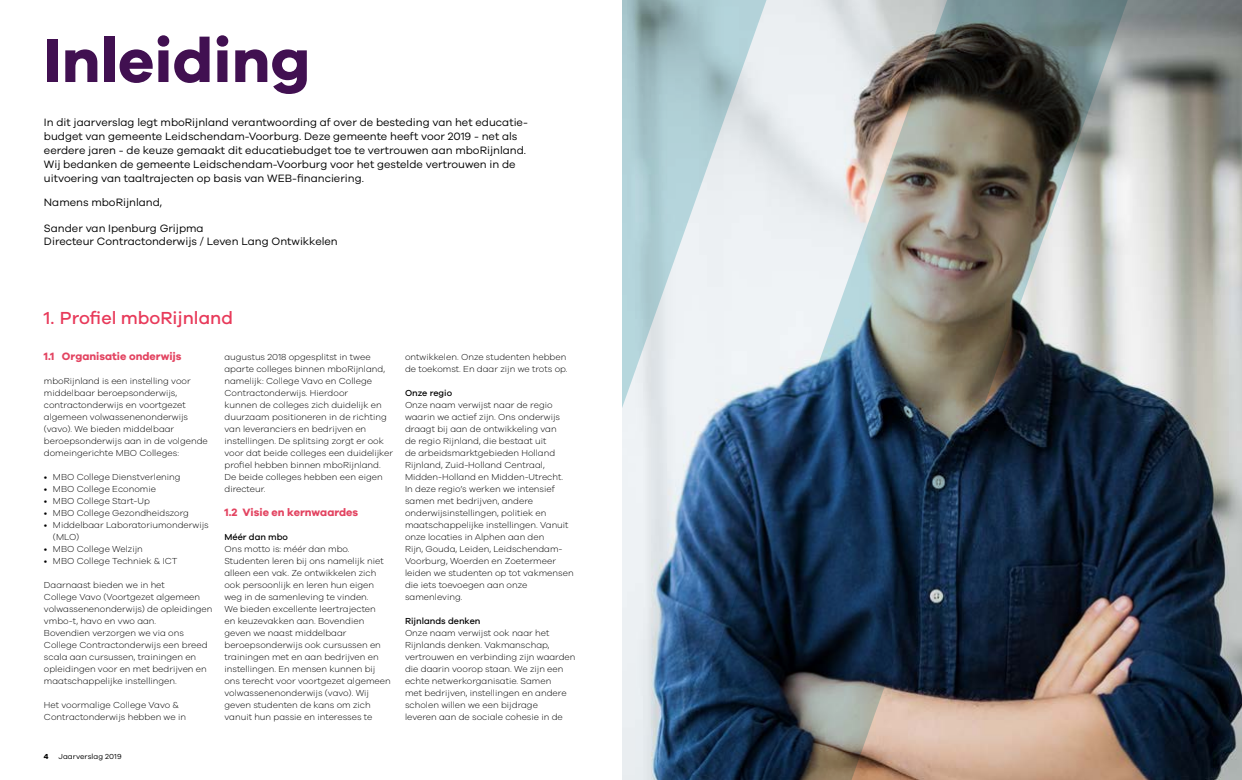
<style>
.page{position:relative;width:1242px;height:780px;background:#fff}
.page>*{position:absolute;margin:0;border:0;box-sizing:border-box;transform-origin:0 0}
.t1{font:700 63px "Galano Grotesque";color:#411051}
.t2{font:500 18px "Galano Grotesque";color:#e83a5a}
.t3{font:11px/14px "Galano Grotesque";color:#000}
.t4{font:700 11px "Galano Grotesque";color:#e34461}
.t5{font:300 9px/12px "Galano Grotesque";color:#000}
.t6{font:500 9px "Galano Grotesque";color:#000}
.t7{font:7.5px "Galano Grotesque";letter-spacing:.01em;color:#000}
.t8{font:700 7.5px "Galano Grotesque";color:#000}
</style>
<div class="page">
<img style="left:1191px;top:0;width:51px;height:780px">
<img style="left:829px;top:0;width:362px;height:780px">
<svg style="left:622px;top:0;width:207px;height:780px;background:#91a4b3"></svg>
<h1 class="t1" style="left:44px;top:22px;width:268px">Inleiding</h1>
<p class="t3" style="left:44px;top:115px;width:486px">In dit jaarverslag legt mboRijnland verantwoording af over de besteding van het educatie&shy;budget van gemeente Leidschendam-Voorburg. Deze gemeente heeft voor 2019 - net als eerdere jaren - de keuze gemaakt dit educatiebudget toe te vertrouwen aan mboRijnland.<br>Wij bedanken de gemeente Leidschendam-Voorburg voor het gestelde vertrouwen in de uitvoering van taaltrajecten op basis van WEB-financiering.</p>
<p class="t3" style="left:44px;top:195px;width:120px">Namens mboRijnland,</p>
<p class="t3" style="left:44px;top:221px;width:295px;line-height:13px">Sander van Ipenburg Grijpma<br>Directeur Contractonderwijs / Leven Lang Ontwikkelen</p>
<h2 class="t2" style="left:44px;top:307px;width:191px">1. Profiel mboRijnland</h2>
<p class="t4" style="left:44px;top:349px;width:139px">1.1 Organisatie onderwijs</p>
<p class="t5" style="left:44px;top:374px;width:165px">mboRijnland is een instelling voor middelbaar beroepsonderwijs, contractonderwijs en voortgezet algemeen volwassenenonderwijs (vavo). We bieden middelbaar beroepsonderwijs aan in de volgende domeingerichte MBO Colleges:</p>
<p class="t5" style="left:44px;top:470px;width:138px">• MBO College Dienstverlening</p>
<p class="t5" style="left:44px;top:482px;width:114px">• MBO College Economie</p>
<p class="t5" style="left:44px;top:494px;width:107px">• MBO College Start-Up</p>
<p class="t5" style="left:44px;top:506px;width:147px">• MBO College Gezondheidszorg</p>
<p class="t5" style="left:53px;top:518px;width:157px;text-indent:-9px">• Middelbaar Laboratoriumonderwijs (MLO)</p>
<p class="t5" style="left:44px;top:542px;width:100px">• MBO College Welzijn</p>
<p class="t5" style="left:44px;top:554px;width:135px">• MBO College Techniek &amp; ICT</p>
<p class="t5" style="left:44px;top:578px;width:170px">Daarnaast bieden we in het<br>College Vavo (Voortgezet algemeen volwassenenonderwijs) de opleidingen vmbo-t, havo en vwo aan.<br>Bovendien verzorgen we via ons College Contractonderwijs een breed scala aan cursussen, trainingen en opleidingen voor en met bedrijven en maatschappelijke instellingen.</p>
<p class="t5" style="left:44px;top:698px;width:144px">Het voormalige College Vavo &amp;<br>Contractonderwijs hebben we in</p>
<p class="t5" style="left:224px;top:350px;width:170px">augustus 2018 opgesplitst in twee aparte colleges binnen mboRijnland, namelijk: College Vavo en College Contractonderwijs. Hierdoor<br>kunnen de colleges zich duidelijk en duurzaam positioneren in de richting van leveranciers en bedrijven en instellingen. De splitsing zorgt er ook voor dat beide colleges een duidelijker profiel hebben binnen mboRijnland.<br>De beide colleges hebben een eigen directeur.</p>
<p class="t4" style="left:224px;top:505px;width:135px">1.2 Visie en kernwaardes</p>
<p class="t6" style="left:224px;top:531px;width:65px">Méér dan mbo</p>
<p class="t5" style="left:224px;top:542px;width:168px">Ons motto is: méér dan mbo.<br>Studenten leren bij ons namelijk niet alleen een vak. Ze ontwikkelen zich ook persoonlijk en leren hun eigen weg in de samenleving te vinden.<br>We bieden excellente leertrajecten<br>en keuzevakken aan. Bovendien geven we naast middelbaar beroepsonderwijs ook cursussen en trainingen met en aan bedrijven en instellingen. En mensen kunnen bij ons terecht voor voortgezet algemeen volwassenenonderwijs (vavo). Wij geven studenten de kans om zich vanuit hun passie en interesses te</p>
<p class="t5" style="left:405px;top:350px;width:164px">ontwikkelen. Onze studenten hebben de toekomst. En daar zijn we trots op.</p>
<p class="t6" style="left:405px;top:387px;width:49px">Onze regio</p>
<p class="t5" style="left:405px;top:398px;width:170px">Onze naam verwijst naar de regio waarin we actief zijn. Ons onderwijs draagt bij aan de ontwikkeling van<br>de regio Rijnland, die bestaat uit<br>de arbeidsmarktgebieden Holland Rijnland, Zuid-Holland Centraal, Midden-Holland en Midden-Utrecht.<br>In deze regio’s werken we intensief samen met bedrijven, andere onderwijsinstellingen, politiek en maatschappelijke instellingen. Vanuit onze locaties in Alphen aan den<br>Rijn, Gouda, Leiden, Leidschendam-Voorburg, Woerden en Zoetermeer leiden we studenten op tot vakmensen die iets toevoegen aan onze samenleving.</p>
<p class="t6" style="left:405px;top:615px;width:77px">Rijnlands denken</p>
<p class="t5" style="left:405px;top:626px;width:172px">Onze naam verwijst ook naar het Rijnlands denken. Vakmanschap, vertrouwen en verbinding zijn waarden die daarin voorop staan. We zijn een echte netwerkorganisatie. Samen<br>met bedrijven, instellingen en andere scholen willen we een bijdrage<br>leveren aan de sociale cohesie in de</p>
<p class="t8" style="left:44px;top:751px;width:6px">4</p>
<p class="t7" style="left:59px;top:751px;width:65px">Jaarverslag 2019</p>
</div>
